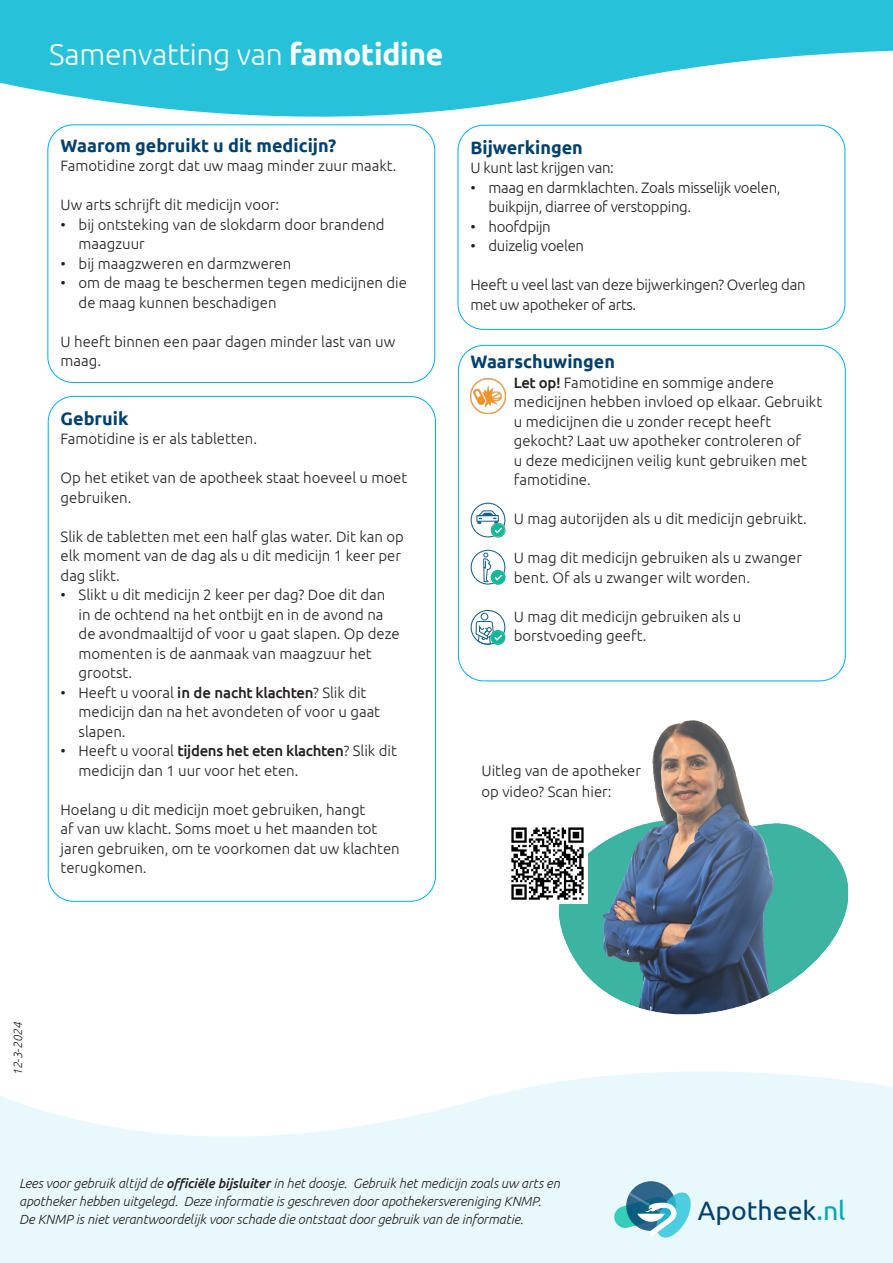
<style>
.page{position:relative;width:893px;height:1263px;background:#fff}
.page>*{position:absolute;margin:0;border:0;box-sizing:border-box;transform-origin:0 0}
.t1{font:300 30px "Ubuntu";letter-spacing:-.01em;color:#fff}
.t2{font:26.7px "Ubuntu";color:#01416f}
.t3{font:700 18px "Ubuntu";color:#01416f}
.t4{font:300 15px/19.5px "Ubuntu";color:#231f20}
.t5{font:300 15px/19.5px "Ubuntu";letter-spacing:-.02em;color:#231f20}
.t6{font:italic 300 13.35px/18px "Ubuntu";letter-spacing:-.005em;color:#231f20}
.t7{font:italic 300 12px "Ubuntu";color:#231f20}
.s1{font-weight:700}
.s2{font-weight:500}
.s3{color:#00a6b9}
</style>
<div class="page">
<svg style="left:0;top:1071px;width:893px;height:192px;fill:#e9f9fb"></svg>
<svg style="left:0;top:0;width:893px;height:165px;fill:#27c2d9"></svg>
<svg style="left:626px;top:1181px;width:50px;height:50px"></svg>
<svg style="left:614px;top:1192px;width:77px;height:45px;background:#7bbecc"></svg>
<div style="left:458px;top:125px;width:387px;height:204px;background:#fff;border-radius:26px"></div>
<div style="left:458px;top:125px;width:387px;height:205px;border:1px solid #00aeef;border-radius:26px"></div>
<div style="left:48px;top:125px;width:387px;height:257px;background:#fff;border-radius:26px"></div>
<div style="left:48px;top:125px;width:387px;height:258px;border:1px solid #00aeef;border-radius:26px"></div>
<svg style="left:471px;top:503px;width:34px;height:34px"></svg>
<img style="left:470px;top:379px;width:35px;height:35px">
<svg style="left:471px;top:610px;width:34px;height:35px"></svg>
<svg style="left:471px;top:550px;width:34px;height:34px"></svg>
<img style="left:559px;top:720px;width:290px;height:295px">
<img style="left:511px;top:824px;width:76px;height:79px">
<p class="t1" style="left:49px;top:36px;width:396px">Samenvatting van <span class="s1">famotidine</span></p>
<p class="t3" style="left:61px;top:134px;width:277px">Waarom gebruikt u dit medicijn?</p>
<p class="t4" style="left:61px;top:156px;width:337px">Famotidine zorgt dat uw maag minder zuur maakt.</p>
<p class="t4" style="left:61px;top:195px;width:220px">Uw arts schrijft dit medicijn voor:</p>
<p class="t4" style="left:79px;top:214px;width:308px;text-indent:-18px">• bij ontsteking van de slokdarm door brandend maagzuur</p>
<p class="t4" style="left:61px;top:253px;width:232px">• bij maagzweren en darmzweren</p>
<p class="t4" style="left:79px;top:273px;width:330px;text-indent:-18px">• om de maag te beschermen tegen medicijnen die de maag kunnen beschadigen</p>
<p class="t4" style="left:61px;top:331px;width:336px">U heeft binnen een paar dagen minder last van uw maag.</p>
<p class="t3" style="left:61px;top:407px;width:69px">Gebruik</p>
<p class="t4" style="left:61px;top:429px;width:198px">Famotidine is er als tabletten.</p>
<p class="t4" style="left:61px;top:468px;width:348px">Op het etiket van de apotheek staat hoeveel u moet gebruiken.</p>
<p class="t4" style="left:61px;top:526px;width:345px">Slik de tabletten met een half glas water. Dit kan op elk moment van de dag als u dit medicijn 1 keer per dag slikt.</p>
<p class="t4" style="left:79px;top:585px;width:323px;text-indent:-18px">• Slikt u dit medicijn 2 keer per dag? Doe dit dan in de ochtend na het ontbijt en in de avond na de avondmaaltijd of voor u gaat slapen. Op deze momenten is de aanmaak van maagzuur het grootst.</p>
<p class="t4" style="left:61px;top:682px;width:7px">•</p>
<p class="t4" style="left:79px;top:702px;width:303px">medicijn dan na het avondeten of voor u gaat slapen.</p>
<p class="t4" style="left:79px;top:741px;width:320px;text-indent:-18px">• Heeft u vooral <span class="s2">tijdens het eten klachten</span>? Slik dit medicijn dan 1 uur voor het eten.</p>
<p class="t4" style="left:61px;top:799px;width:341px">Hoelang u dit medicijn moet gebruiken, hangt<br>af van uw klacht. Soms moet u het maanden tot jaren gebruiken, om te voorkomen dat uw klachten terugkomen.</p>
<p class="t4" style="left:78px;top:682px;width:289px">Heeft u vooral <span class="s2">in de nacht klachten</span>? Slik dit</p>
<p class="t3" style="left:470px;top:136px;width:114px">Bijwerkingen</p>
<p class="t5" style="left:470px;top:158px;width:145px">U kunt last krijgen van:</p>
<p class="t5" style="left:488px;top:177px;width:294px;text-indent:-18px">• maag en darmklachten. Zoals misselijk voelen, buikpijn, diarree of verstopping.</p>
<p class="t5" style="left:470px;top:216px;width:82px">• hoofdpijn</p>
<p class="t5" style="left:470px;top:236px;width:115px">• duizelig voelen</p>
<p class="t5" style="left:470px;top:275px;width:337px">Heeft u veel last van deze bijwerkingen? Overleg dan met uw apotheker of arts.</p>
<p class="t3" style="left:470px;top:351px;width:146px">Waarschuwingen</p>
<p class="t4" style="left:514px;top:372px;width:310px"><span class="s2">Let op!</span> Famotidine en sommige andere medicijnen hebben invloed op elkaar. Gebruikt u medicijnen die u zonder recept heeft gekocht? Laat uw apotheker controleren of<br>u deze medicijnen veilig kunt gebruiken met famotidine.</p>
<p class="t4" style="left:514px;top:509px;width:295px">U mag autorijden als u dit medicijn gebruikt.</p>
<p class="t4" style="left:514px;top:548px;width:290px">U mag dit medicijn gebruiken als u zwanger bent. Of als u zwanger wilt worden.</p>
<p class="t4" style="left:514px;top:606px;width:229px">U mag dit medicijn gebruiken als u borstvoeding geeft.</p>
<p class="t4" style="left:481px;top:759px;width:161px;line-height:21px">Uitleg van de apotheker op video? Scan hier:</p>
<p class="t7" style="left:11px;top:1076px;width:56px;rotate:-90deg">12-3-2024</p>
<p class="t6" style="left:19px;top:1174px;width:542px">Lees voor gebruik altijd de <span class="s2">officiële bijsluiter</span> in het doosje. Gebruik het medicijn zoals uw arts en apotheker hebben uitgelegd. Deze informatie is geschreven door apothekersvereniging KNMP.<br>De KNMP is niet verantwoordelijk voor schade die ontstaat door gebruik van de informatie.</p>
<h2 class="t2" style="left:698px;top:1194px;width:149px">Apotheek<span class="s3">.nl</span></h2>
</div>
